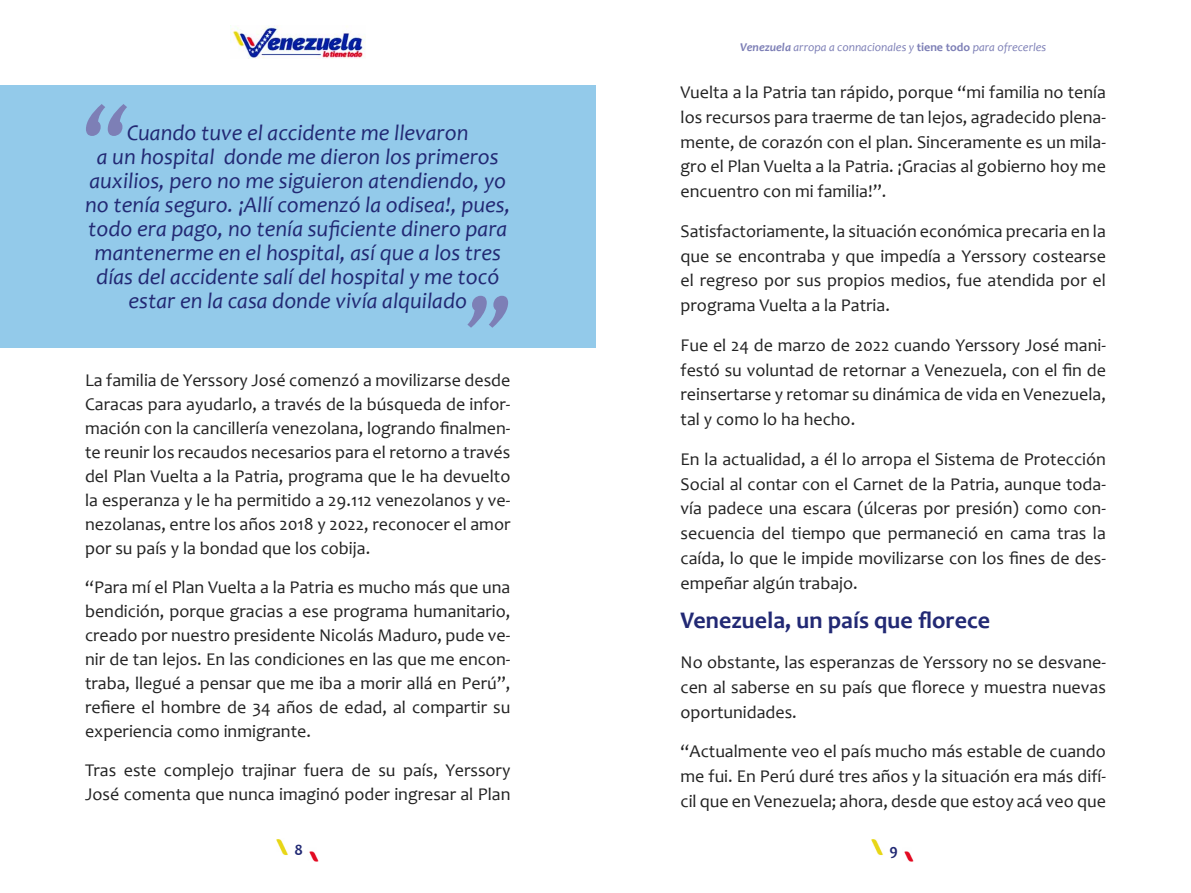
<style>
.page{position:relative;width:1191px;height:893px;background:#fff}
.page>*{position:absolute;margin:0;border:0;box-sizing:border-box;transform-origin:0 0}
.t1{font:italic 700 90px "Candara";color:#7d7fb6}
.t2{font:700 24px "Candara";color:#222974}
.t3{font:italic 22.5px/24px "Candara";color:#222974;text-align:center}
.t4{font:18px/24.8px "Candara";color:#222;text-align:justify}
.t5{font:700 15.75px "Candara";color:#202873}
.t6{font:italic 12px "Candara";color:#7d7fb6}
.s1{font-weight:700}
.s2{font-weight:700;font-style:normal}
</style>
<div class="page">
<img style="left:277px;top:839px;width:41px;height:23px">
<img style="left:872px;top:839px;width:41px;height:23px">
<img style="left:230px;top:26px;width:135px;height:33px">
<div style="left:0;top:85px;width:595px;height:263px;background:#93caea"></div>
<h1 class="t1" style="left:83px;top:82px;width:47px">“</h1>
<p class="t3" style="left:85px;top:121px;width:427px">Cuando tuve el accidente me llevaron<br>a un hospital donde me dieron los primeros auxilios, pero no me siguieron atendiendo, yo no tenía seguro. ¡Allí comenzó la odisea!, pues, todo era pago, no tenía suficiente dinero para mantenerme en el hospital, así que a los tres días del accidente salí del hospital y me tocó estar en la casa donde vivía alquilado</p>
<h1 class="t1" style="left:465px;top:273px;width:47px">”</h1>
<p class="t4" style="left:85px;top:368px;width:427px;line-height:24px">La familia de Yerssory José comenzó a movilizarse desde Caracas para ayudarlo, a través de la búsqueda de infor&shy;mación con la cancillería venezolana, logrando finalmen&shy;te reunir los recaudos necesarios para el retorno a través del Plan Vuelta a la Patria, programa que le ha devuelto la esperanza y le ha permitido a 29.112 venezolanos y ve&shy;nezolanas, entre los años 2018 y 2022, reconocer el amor por su país y la bondad que los cobija.</p>
<p class="t4" style="left:85px;top:575px;width:427px;line-height:24px">“Para mí el Plan Vuelta a la Patria es mucho más que una bendición, porque gracias a ese programa humanitario, creado por nuestro presidente Nicolás Maduro, pude ve&shy;nir de tan lejos. En las condiciones en las que me encon&shy;traba, llegué a pensar que me iba a morir allá en Perú”, refiere el hombre de 34 años de edad, al compartir su experiencia como inmigrante.</p>
<p class="t4" style="left:85px;top:758px;width:427px;line-height:24px">Tras este complejo trajinar fuera de su país, Yerssory<br>José comenta que nunca imaginó poder ingresar al Plan</p>
<p class="t6" style="left:740px;top:40px;width:307px"><span class="s1">Venezuela</span> arropa a connacionales y <span class="s2">tiene todo</span> para ofrecerles</p>
<p class="t4" style="left:680px;top:80px;width:427px">Vuelta a la Patria tan rápido, porque “mi familia no tenía los recursos para traerme de tan lejos, agradecido plena&shy;mente, de corazón con el plan. Sinceramente es un mila&shy;gro el Plan Vuelta a la Patria. ¡Gracias al gobierno hoy me encuentro con mi familia!”.</p>
<p class="t4" style="left:680px;top:218px;width:427px">Satisfactoriamente, la situación económica precaria en la que se encontraba y que impedía a Yerssory costearse el regreso por sus propios medios, fue atendida por el programa Vuelta a la Patria.</p>
<p class="t4" style="left:680px;top:332px;width:427px">Fue el 24 de marzo de 2022 cuando Yerssory José mani&shy;festó su voluntad de retornar a Venezuela, con el fin de reinsertarse y retomar su dinámica de vida en Venezuela, tal y como lo ha hecho.</p>
<p class="t4" style="left:680px;top:446px;width:427px">En la actualidad, a él lo arropa el Sistema de Protección Social al contar con el Carnet de la Patria, aunque toda&shy;vía padece una escara (úlceras por presión) como con&shy;secuencia del tiempo que permaneció en cama tras la caída, lo que le impide movilizarse con los fines de des&shy;empeñar algún trabajo.</p>
<h2 class="t2" style="left:680px;top:605px;width:311px">Venezuela, un país que florece</h2>
<p class="t4" style="left:680px;top:650px;width:427px">No obstante, las esperanzas de Yerssory no se desvane&shy;cen al saberse en su país que florece y muestra nuevas oportunidades.</p>
<p class="t4" style="left:680px;top:739px;width:427px">“Actualmente veo el país mucho más estable de cuando me fui. En Perú duré tres años y la situación era más difí&shy;cil que en Venezuela; ahora, desde que estoy acá veo que</p>
<p class="t5" style="left:294px;top:840px;width:10px">8</p>
<p class="t5" style="left:889px;top:840px;width:10px">9</p>
</div>
